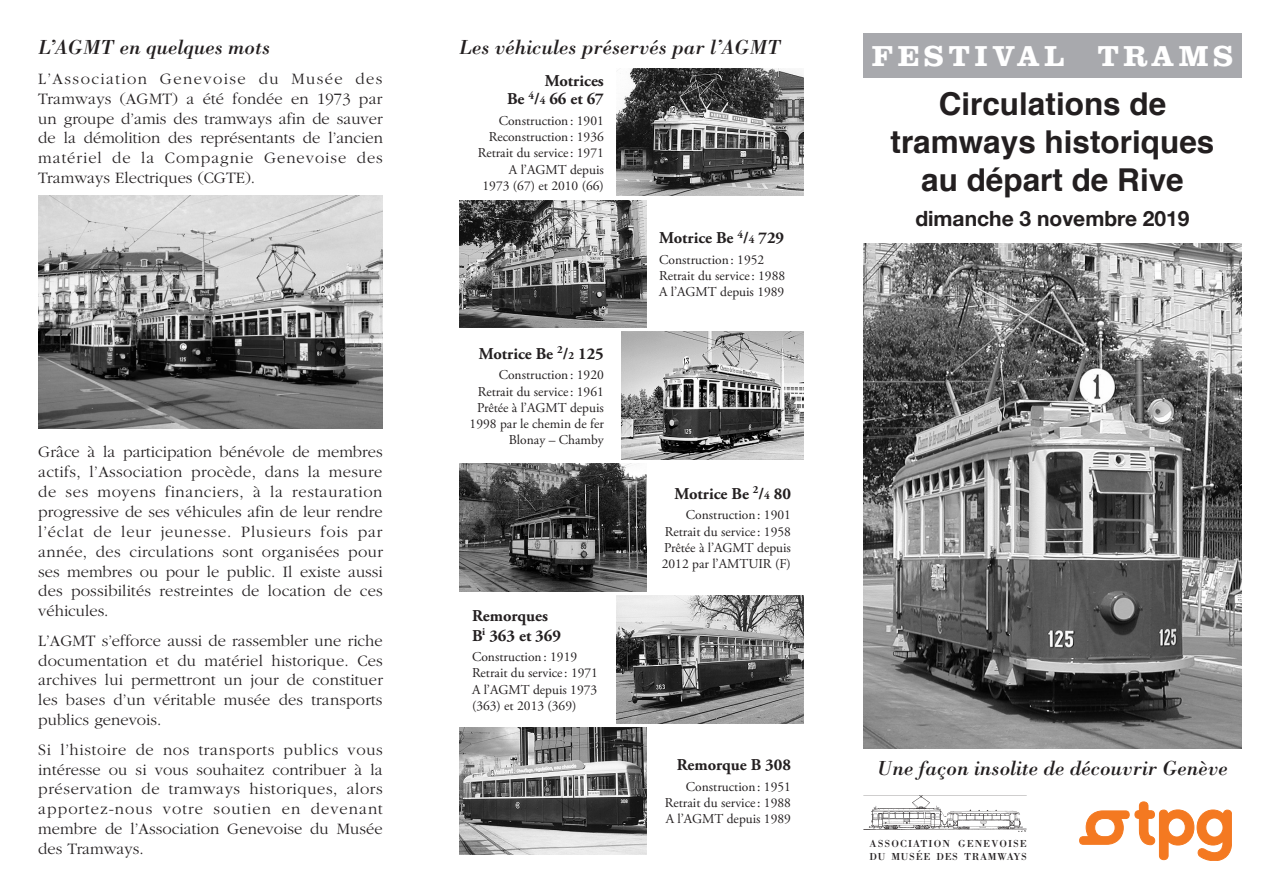
<style>
.page{position:relative;width:1263px;height:893px;background:#fff}
.page>*{position:absolute;margin:0;border:0;box-sizing:border-box;transform-origin:0 0}
.Normal_e{font:700 31.5px/38px "Helvetica";color:#231f20;text-align:center}
.Normal_e-2{font:700 30px "Clarendon";letter-spacing:.15em;color:#fff}
.Normal_e-3{font:italic 21px "Bodoni";color:#231f20}
.Normal_e-4{font:700 21px "Helvetica Neue";color:#231f20}
.Normal_e-5{font:300 16.5px/20px "Garamond";letter-spacing:.01em;color:#231f20;text-align:justify}
.Normal_e-6{font:700 16.5px/18px "Adobe Garamond Pro";color:#231f20;text-align:right}
.Normal_e-7{font:13.5px/16.2px "Adobe Garamond Pro";color:#231f20;text-align:right}
.Normal_e-8{font:10.5px/12.6px "Bodoni";letter-spacing:.1em;color:#231f20}
.s1{font-size:10.95px}
</style>
<div class="page">
<div style="left:863px;top:34px;width:379px;height:44px;background:#a8a9ad"></div>
<img style="left:863px;top:795px;width:163px;height:37px">
<svg style="left:1079px;top:802px;width:153px;height:59px"></svg>
<img style="left:863px;top:243px;width:379px;height:505px">
<img style="left:617px;top:68px;width:187px;height:128px">
<img style="left:459px;top:200px;width:187px;height:128px">
<img style="left:621px;top:332px;width:183px;height:127px">
<img style="left:617px;top:595px;width:187px;height:128px">
<img style="left:459px;top:464px;width:187px;height:127px">
<img style="left:459px;top:727px;width:187px;height:128px">
<img style="left:39px;top:195px;width:344px;height:234px">
<p class="Normal_e-3" style="left:38px;top:35px;width:233px">L’AGMT en quelques mots</p>
<p class="Normal_e-5" style="left:38px;top:69px;width:346px">L’Association Genevoise du Musée des Tramways (AGMT) a été fondée en 1973 par un groupe d’amis des tramways afin de sauver de la démolition des représentants de l’ancien matériel de la Compagnie Genevoise des Tramways Electriques (CGTE).</p>
<p class="Normal_e-5" style="left:38px;top:442px;width:346px">Grâce à la participation bénévole de membres actifs, l’Association procède, dans la mesure de ses moyens financiers, à la restauration progressive de ses véhicules afin de leur rendre l’éclat de leur jeunesse. Plusieurs fois par année, des circulations sont organisées pour ses membres ou pour le public. Il existe aussi des possibilités restreintes de location de ces véhicules.</p>
<p class="Normal_e-5" style="left:38px;top:631px;width:346px">L’AGMT s’efforce aussi de rassembler une riche documentation et du matériel historique. Ces archives lui permettront un jour de constituer les bases d’un véritable musée des transports publics genevois.</p>
<p class="Normal_e-5" style="left:38px;top:740px;width:346px">Si l’histoire de nos transports publics vous intéresse ou si vous souhaitez contribuer à la préservation de tramways historiques, alors apportez-nous votre soutien en devenant membre de l’Association Genevoise du Musée des Tramways.</p>
<p class="Normal_e-3" style="left:459px;top:35px;width:323px">Les véhicules préservés par l’AGMT</p>
<p class="Normal_e-6" style="left:507px;top:72px;width:98px">Motrices<br>Be <sup>4</sup>/<span class="s1">4</span> 66 et 67</p>
<p class="Normal_e-7" style="left:499px;top:113px;width:107px">Construction: 1901</p>
<p class="Normal_e-7" style="left:489px;top:129px;width:117px">Reconstruction: 1936</p>
<p class="Normal_e-7" style="left:478px;top:145px;width:128px">Retrait du service: 1971</p>
<p class="Normal_e-7" style="left:483px;top:162px;width:123px">A l’AGMT depuis<br>1973 (67) et 2010 (66)</p>
<p class="Normal_e-6" style="left:659px;top:229px;width:127px">Motrice Be <sup>4</sup>/<span class="s1">4</span> 729</p>
<p class="Normal_e-7" style="left:659px;top:252px;width:107px">Construction: 1952</p>
<p class="Normal_e-7" style="left:659px;top:268px;width:128px">Retrait du service: 1988</p>
<p class="Normal_e-7" style="left:659px;top:284px;width:127px">A l’AGMT depuis 1989</p>
<p class="Normal_e-6" style="left:479px;top:345px;width:127px">Motrice Be <sup>2</sup>/<span class="s1">2</span> 125</p>
<p class="Normal_e-7" style="left:499px;top:367px;width:107px">Construction: 1920</p>
<p class="Normal_e-7" style="left:478px;top:384px;width:128px">Retrait du service: 1961</p>
<p class="Normal_e-7" style="left:470px;top:400px;width:136px">Prêtée à l’AGMT depuis<br>1998 par le chemin de fer<br>Blonay – Chamby</p>
<p class="Normal_e-6" style="left:472px;top:606px;width:91px;line-height:20px;text-align:left">Remorques<br>B<sup>i</sup> 363 et 369</p>
<p class="Normal_e-7" style="left:472px;top:649px;width:107px">Construction: 1919</p>
<p class="Normal_e-7" style="left:472px;top:665px;width:128px">Retrait du service: 1971</p>
<p class="Normal_e-7" style="left:472px;top:682px;width:127px;text-align:left">A l’AGMT depuis 1973 (363) et 2013 (369)</p>
<p class="Normal_e-6" style="left:674px;top:485px;width:118px">Motrice Be <sup>2</sup>/<span class="s1">4</span> 80</p>
<p class="Normal_e-7" style="left:686px;top:507px;width:107px">Construction: 1901</p>
<p class="Normal_e-7" style="left:665px;top:524px;width:128px">Retrait du service: 1958</p>
<p class="Normal_e-7" style="left:662px;top:540px;width:131px;text-align:left">Prêtée à l’AGMT depuis<br>2012 par l’AMTUIR (F)</p>
<p class="Normal_e-6" style="left:677px;top:756px;width:116px">Remorque B 308</p>
<p class="Normal_e-7" style="left:686px;top:779px;width:107px">Construction: 1951</p>
<p class="Normal_e-7" style="left:665px;top:795px;width:128px">Retrait du service: 1988</p>
<p class="Normal_e-7" style="left:666px;top:811px;width:127px">A l’AGMT depuis 1989</p>
<p class="Normal_e-2" style="left:872px;top:38px;width:363px">FESTIVAL TRAMS</p>
<p class="Normal_e" style="left:890px;top:85px;width:325px">Circulations de tramways historiques au départ de Rive</p>
<p class="Normal_e-4" style="left:915px;top:202px;width:276px">dimanche 3 novembre 2019</p>
<p class="Normal_e-3" style="left:877px;top:755px;width:352px">Une façon insolite de découvrir Genève</p>
<p class="Normal_e-8" style="left:870px;top:837px;width:159px">ASSOCIATION GENEVOISE<br>DU MUSÉE DES TRAMWAYS</p>
</div>
